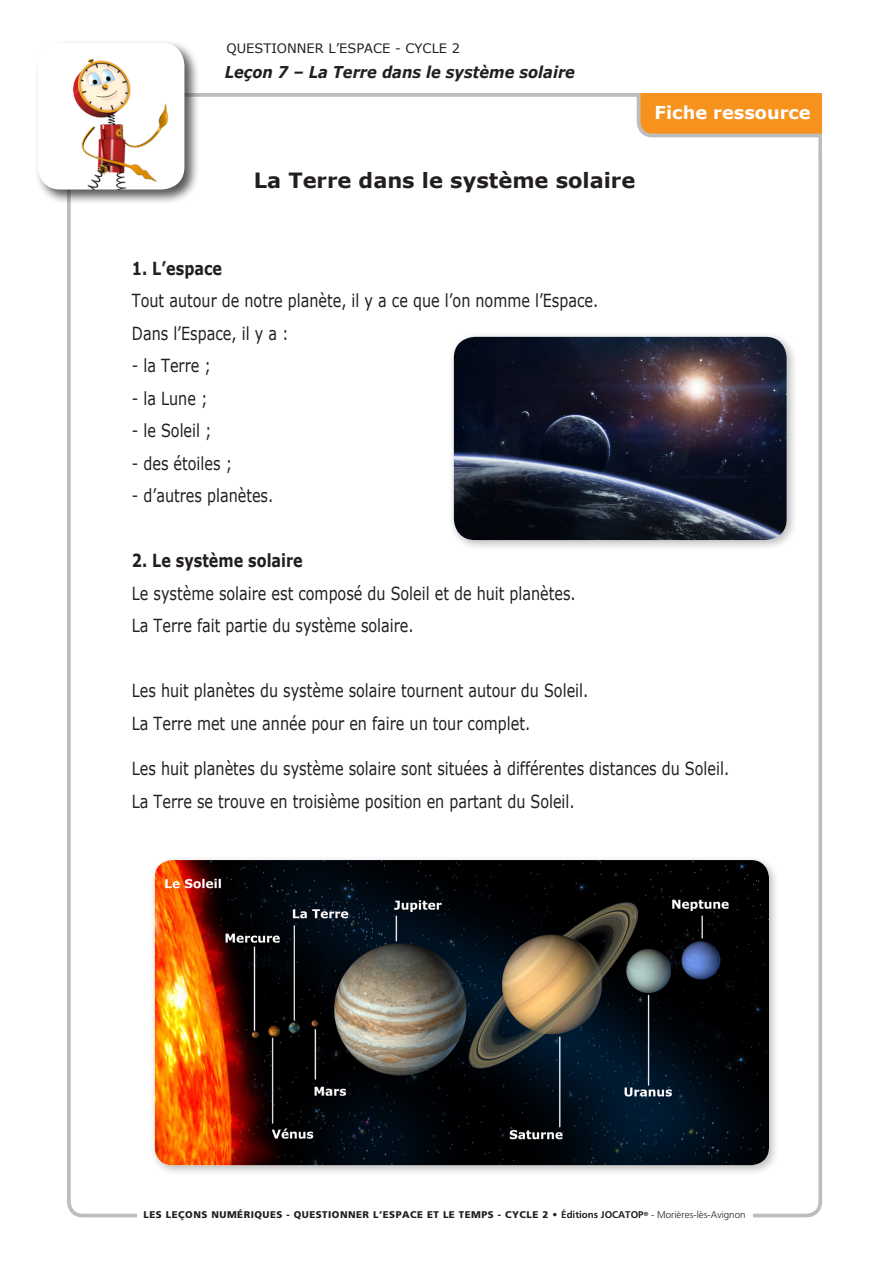
<style>
.page{position:relative;width:893px;height:1263px;background:#fff}
.page>*{position:absolute;margin:0;border:0;box-sizing:border-box;transform-origin:0 0}
.t1{font:700 21px "Verdana";color:#231f20}
.t2{font:18px/32.5px "Verdana";color:#231f20;scale:.8 1}
.t3{font:700 18px "Verdana";color:#231f20;scale:.8 1}
.t4{font:700 17.7px "Verdana";color:#fff}
.t5{font:italic 700 16.35px "Verdana";color:#231f20;scale:.9 1}
.t6{font:13.05px "Verdana";color:#231f20}
.t7{font:900 9.75px "Frutiger";letter-spacing:.05em;color:#231f20}
.s1{font-weight:700}
.s2{font-weight:300}
</style>
<div class="page">
<div style="left:639px;top:78px;width:201px;height:57px;background:#f7931d;border-radius:14px"></div>
<div style="left:637px;top:76px;width:205px;height:61px;border:4px solid #bcbdc0;border-radius:14px"></div>
<div style="left:35px;top:40px;width:165px;height:165px;background:#231f20;opacity:.75"></div>
<div style="left:822px;top:60px;width:41px;height:96px;background:#fff"></div>
<div style="left:629px;top:60px;width:209px;height:33px;background:#fff"></div>
<div style="left:449px;top:332px;width:349px;height:219px;background:#231f20;opacity:.3"></div>
<img style="left:454px;top:337px;width:333px;height:203px">
<div style="left:149px;top:855px;width:631px;height:321px;background:#231f20;opacity:.3"></div>
<img style="left:155px;top:860px;width:614px;height:305px">
<img style="left:38px;top:45px;width:146px;height:145px">
<p class="t6" style="left:226px;top:40px;width:235px">QUESTIONNER L’ESPACE - CYCLE 2</p>
<p class="t5" style="left:225px;top:62px;width:391px">Leçon 7 – La Terre dans le système solaire</p>
<p class="t1" style="left:254px;top:167px;width:383px">La Terre dans le système solaire</p>
<p class="t4" style="left:655px;top:101px;width:158px">Fiche ressource</p>
<p class="t3" style="left:132px;top:256px;width:114px">1. L’espace</p>
<p class="t2" style="left:132px;top:285px;width:585px">Tout autour de notre planète, il y a ce que l’on nomme l’Espace.<br>Dans l’Espace, il y a :</p>
<p class="t2" style="left:132px;top:350px;width:100px">- la Terre ;</p>
<p class="t2" style="left:132px;top:382px;width:96px">- la Lune ;</p>
<p class="t2" style="left:132px;top:415px;width:101px">- le Soleil ;</p>
<p class="t2" style="left:132px;top:447px;width:127px">- des étoiles ;</p>
<p class="t2" style="left:132px;top:480px;width:178px">- d’autres planètes.</p>
<p class="t3" style="left:132px;top:549px;width:215px">2. Le système solaire</p>
<p class="t2" style="left:132px;top:577px;width:556px">Le système solaire est composé du Soleil et de huit planètes.<br>La Terre fait partie du système solaire.</p>
<p class="t2" style="left:132px;top:675px;width:572px">Les huit planètes du système solaire tournent autour du Soleil.<br>La Terre met une année pour en faire un tour complet.</p>
<p class="t2" style="left:132px;top:752px;width:748px">Les huit planètes du système solaire sont situées à différentes distances du Soleil.<br>La Terre se trouve en troisième position en partant du Soleil.</p>
<p class="t7" style="left:144px;top:1209px;width:603px">LES LEÇONS NUMÉRIQUES - QUESTIONNER L’ESPACE ET LE TEMPS - CYCLE 2 • <span class="s1">Éditions JOCATOP</span><sup>®</sup> <span class="s2">- Morières-lès-Avignon</span></p>
</div>
